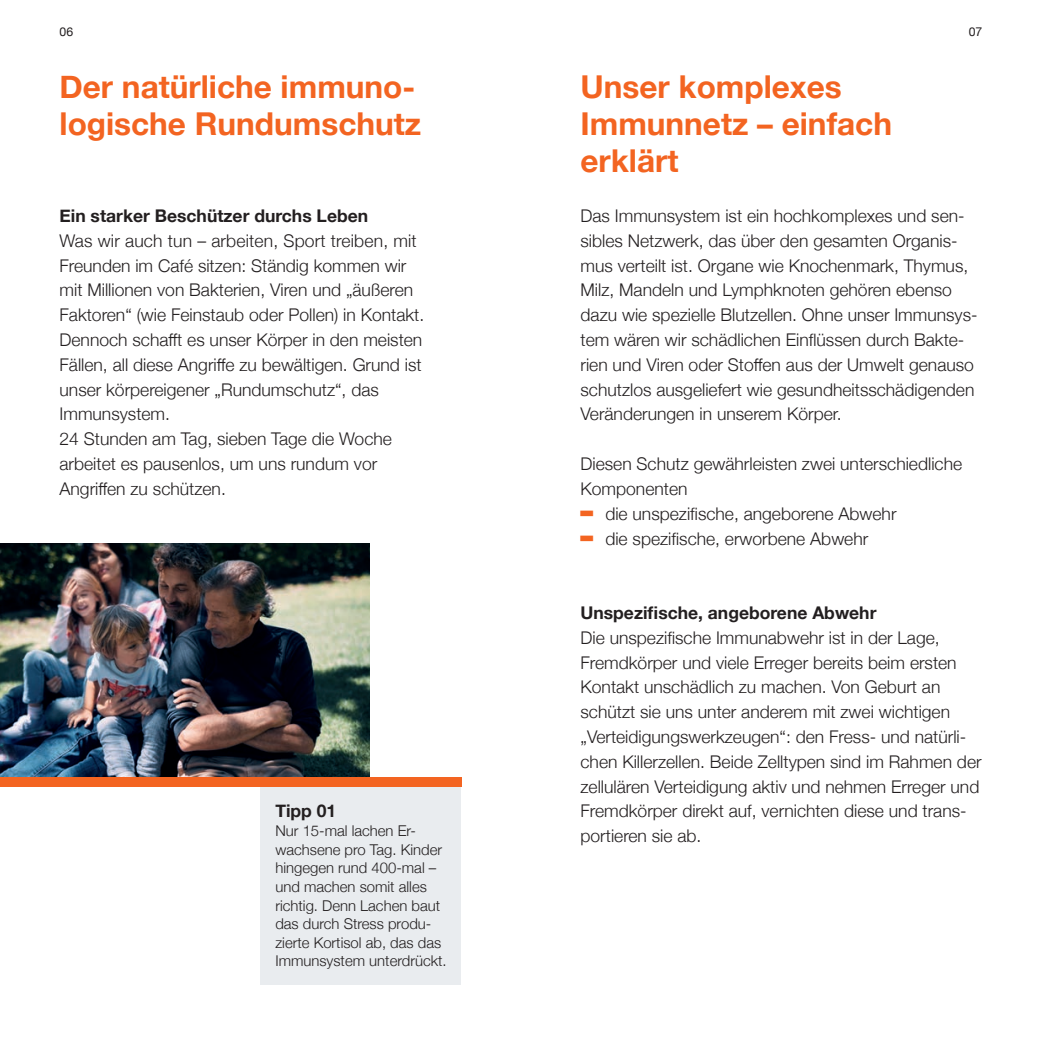
<style>
.page{position:relative;width:1042px;height:1042px;background:#fff}
.page>*{position:absolute;margin:0;border:0;box-sizing:border-box;transform-origin:0 0}
.t1{font:300 87.5px "Helvetica Neue";color:#f36421;scale:.29 1}
.t2{font:700 31.5px/37.3px "Helvetica Neue";color:#f36421}
.t3{font:300 17.5px/24.8px "Helvetica Neue";color:#231f20}
.t4{font:700 17.5px "Helvetica Neue";color:#231f20}
.t5{font:300 14.88px/18.6px "Helvetica Neue";color:#231f20}
.t6{font:12.25px "Helvetica Neue";color:#231f20}
</style>
<div class="page">
<img style="left:0;top:544px;width:369px;height:232px">
<div style="left:260px;top:786px;width:201px;height:199px;background:#e9ecef"></div>
<div style="left:0;top:776px;width:461px;height:10px;background:#f36421"></div>
<p class="t6" style="left:60px;top:24px;width:15px">06</p>
<p class="t6" style="left:969px;top:24px;width:15px">07</p>
<h2 class="t2" style="left:60px;top:67px;width:363px">Der natürliche immuno&shy;logische Rundumschutz</h2>
<h2 class="t2" style="left:580px;top:67px;width:313px">Unser komplexes<br>Immunnetz – einfach erklärt</h2>
<p class="t3" style="left:580px;top:202px;width:399px">Das Immunsystem ist ein hochkomplexes und sen&shy;sibles Netzwerk, das über den gesamten Organis&shy;mus verteilt ist. Organe wie Knochenmark, Thymus, Milz, Mandeln und Lymphknoten gehören ebenso dazu wie spezielle Blutzellen. Ohne unser Immunsys&shy;tem wären wir schädlichen Einflüssen durch Bakte&shy;rien und Viren oder Stoffen aus der Umwelt genauso schutzlos ausgeliefert wie gesundheitsschädigenden Veränderungen in unserem Körper.</p>
<p class="t3" style="left:580px;top:450px;width:383px">Diesen Schutz gewährleisten zwei unterschiedliche<br>Komponenten</p>
<h1 class="t1" style="left:580px;top:436px;width:45px">–</h1>
<p class="t3" style="left:605px;top:500px;width:293px">die unspezifische, angeborene Abwehr</p>
<h1 class="t1" style="left:580px;top:461px;width:45px">–</h1>
<p class="t3" style="left:605px;top:524px;width:264px">die spezifische, erworbene Abwehr</p>
<p class="t4" style="left:60px;top:205px;width:310px">Ein starker Beschützer durchs Leben</p>
<p class="t3" style="left:60px;top:227px;width:366px">Was wir auch tun – arbeiten, Sport treiben, mit Freunden im Café sitzen: Ständig kommen wir mit Millionen von Bakterien, Viren und „äußeren Faktoren“ (wie Feinstaub oder Pollen) in Kontakt.<br>Dennoch schafft es unser Körper in den meisten Fällen, all diese Angriffe zu bewältigen. Grund ist unser körpereigener „Rundumschutz“, das Immunsystem.<br>24 Stunden am Tag, sieben Tage die Woche arbeitet es pausenlos, um uns rundum vor Angriffen zu schützen.</p>
<p class="t4" style="left:275px;top:800px;width:62px">Tipp 01</p>
<p class="t5" style="left:275px;top:820px;width:173px">Nur 15-mal lachen Er&shy;wachsene pro Tag. Kinder hingegen rund 400-mal – und machen somit alles richtig. Denn Lachen baut das durch Stress produ&shy;zierte Kortisol ab, das das<br>Immunsystem unterdrückt.</p>
<p class="t4" style="left:580px;top:602px;width:297px">Unspezifische, angeborene Abwehr</p>
<p class="t3" style="left:580px;top:624px;width:402px">Die unspezifische Immunabwehr ist in der Lage, Fremdkörper und viele Erreger bereits beim ersten Kontakt unschädlich zu machen. Von Geburt an schützt sie uns unter anderem mit zwei wichtigen „Verteidigungswerkzeugen“: den Fress- und natürli&shy;chen Killerzellen. Beide Zelltypen sind im Rahmen der zellulären Verteidigung aktiv und nehmen Erreger und Fremdkörper direkt auf, vernichten diese und trans&shy;portieren sie ab.</p>
</div>
